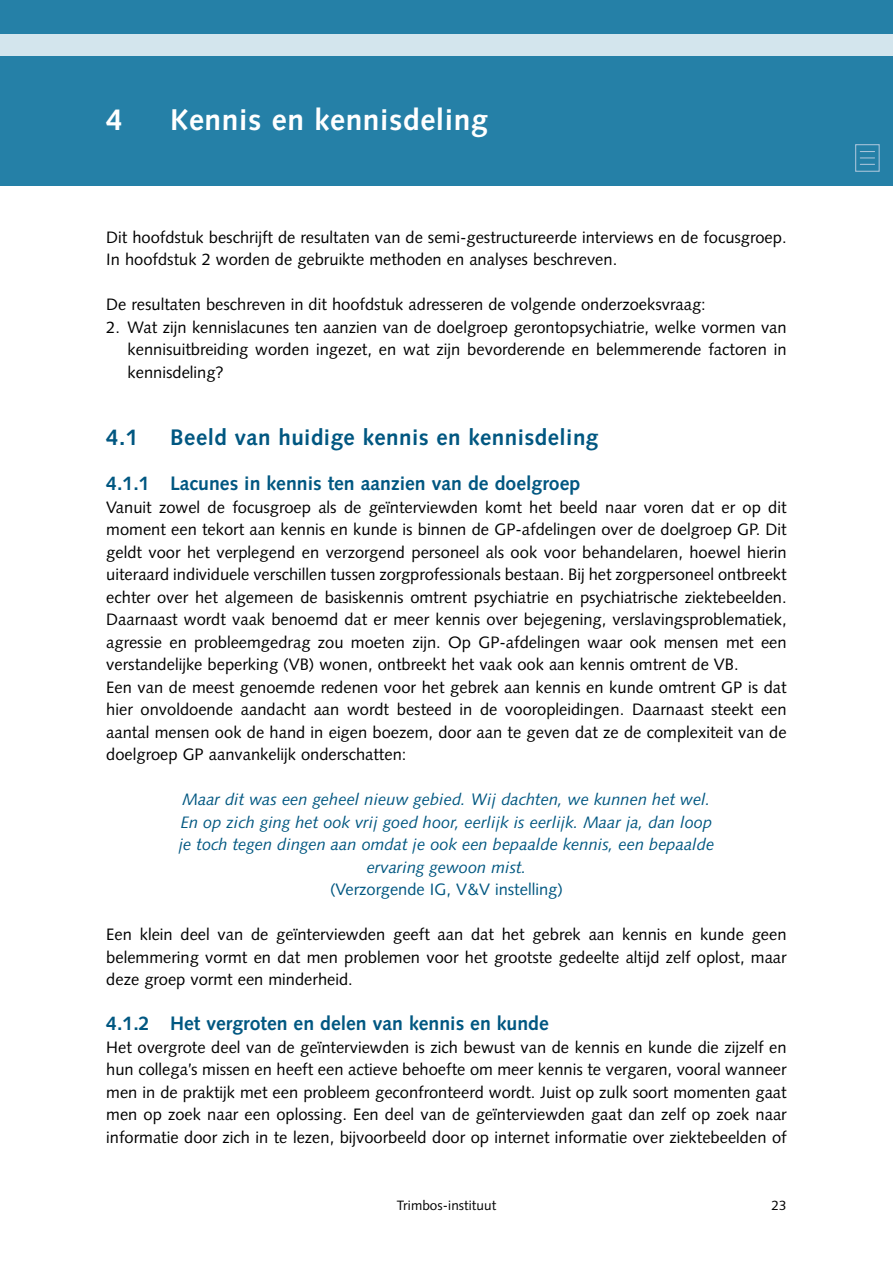
<style>
.page{position:relative;width:893px;height:1263px;background:#fff}
.page>*{position:absolute;margin:0;border:0;box-sizing:border-box;transform-origin:0 0}
.t1{font:700 30px "Syntax LT Std";letter-spacing:.02em;color:#fff}
.t2{font:700 22.5px "Syntax LT Std";letter-spacing:.02em;color:#005781}
.t3{font:700 19.5px "Syntax LT Std";color:#005781}
.t4{font:16.5px/22.5px "Syntax LT Std";color:#000;text-align:justify}
.t5{font:italic 16.5px/22.5px "Syntax LT Std";color:#005781;text-align:center}
.t6{font:16.5px "Syntax LT Std";color:#005781}
.t7{font:13.5px "Syntax LT Std";letter-spacing:.005em;color:#000}
</style>
<div class="page">
<div style="left:0;top:0;width:893px;height:186px;background:#2580a7"></div>
<div style="left:0;top:34px;width:893px;height:21px;background:#d3e5ed"></div>
<div style="left:855px;top:144px;width:25px;height:28px;border:1px solid #a8c4da"></div>
<svg style="left:860px;top:151px;width:14px;height:7px"></svg>
<svg style="left:860px;top:164px;width:14px;height:1px"></svg>
<h1 class="t1" style="left:106px;top:102px;width:18px">4</h1>
<h1 class="t1" style="left:170px;top:102px;width:319px">Kennis en kennisdeling</h1>
<p class="t4" style="left:106px;top:226px;width:682px">Dit hoofdstuk beschrijft de resultaten van de semi-gestructureerde interviews en de focusgroep.<br>In hoofdstuk 2 worden de gebruikte methoden en analyses beschreven.</p>
<p class="t4" style="left:106px;top:293px;width:601px">De resultaten beschreven in dit hoofdstuk adresseren de volgende onderzoeksvraag:</p>
<p class="t4" style="left:128px;top:316px;width:661px;text-indent:-21px">2. Wat zijn kennislacunes ten aanzien van de doelgroep gerontopsychiatrie, welke vormen van kennisuitbreiding worden ingezet, en wat zijn bevorderende en belemmerende factoren in kennisdeling?</p>
<h2 class="t2" style="left:106px;top:424px;width:34px">4.1</h2>
<h2 class="t2" style="left:170px;top:424px;width:430px">Beeld van huidige kennis en kennisdeling</h2>
<p class="t3" style="left:106px;top:472px;width:475px">4.1.1 Lacunes in kennis ten aanzien van de doelgroep</p>
<p class="t4" style="left:106px;top:496px;width:682px;text-align:left">Vanuit zowel de focusgroep als de geïnterviewden komt het beeld naar voren dat er op dit moment een tekort aan kennis en kunde is binnen de GP-afdelingen over de doelgroep GP. Dit geldt voor het verplegend en verzorgend personeel als ook voor behandelaren, hoewel hierin uiteraard individuele verschillen tussen zorgprofessionals bestaan. Bij het zorgpersoneel ontbreekt echter over het algemeen de basiskennis omtrent psychiatrie en psychiatrische ziektebeelden.<br>Daarnaast wordt vaak benoemd dat er meer kennis over bejegening, verslavingsproblematiek, agressie en probleemgedrag zou moeten zijn. Op GP-afdelingen waar ook mensen met een verstandelijke beperking (VB) wonen, ontbreekt het vaak ook aan kennis omtrent de VB.<br>Een van de meest genoemde redenen voor het gebrek aan kennis en kunde omtrent GP is dat hier onvoldoende aandacht aan wordt besteed in de vooropleidingen. Daarnaast steekt een aantal mensen ook de hand in eigen boezem, door aan te geven dat ze de complexiteit van de doelgroep GP aanvankelijk onderschatten:</p>
<p class="t5" style="left:179px;top:788px;width:537px">Maar dit was een geheel nieuw gebied. Wij dachten, we kunnen het wel.<br>En op zich ging het ook vrij goed hoor, eerlijk is eerlijk. Maar ja, dan loop je toch tegen dingen aan omdat je ook een bepaalde kennis, een bepaalde ervaring gewoon mist.</p>
<p class="t6" style="left:330px;top:880px;width:234px">(Verzorgende IG, V&amp;V instelling)</p>
<p class="t4" style="left:106px;top:923px;width:682px">Een klein deel van de geïnterviewden geeft aan dat het gebrek aan kennis en kunde geen belemmering vormt en dat men problemen voor het grootste gedeelte altijd zelf oplost, maar deze groep vormt een minderheid.</p>
<p class="t3" style="left:106px;top:1012px;width:444px">4.1.2 Het vergroten en delen van kennis en kunde</p>
<p class="t4" style="left:106px;top:1036px;width:682px">Het overgrote deel van de geïnterviewden is zich bewust van de kennis en kunde die zijzelf en hun collega’s missen en heeft een actieve behoefte om meer kennis te vergaren, vooral wanneer men in de praktijk met een probleem geconfronteerd wordt. Juist op zulk soort momenten gaat men op zoek naar een oplossing. Een deel van de geïnterviewden gaat dan zelf op zoek naar informatie door zich in te lezen, bijvoorbeeld door op internet informatie over ziektebeelden of</p>
<p class="t7" style="left:397px;top:1197px;width:101px">Trimbos-instituut</p>
<p class="t7" style="left:772px;top:1197px;width:17px">23</p>
</div>
